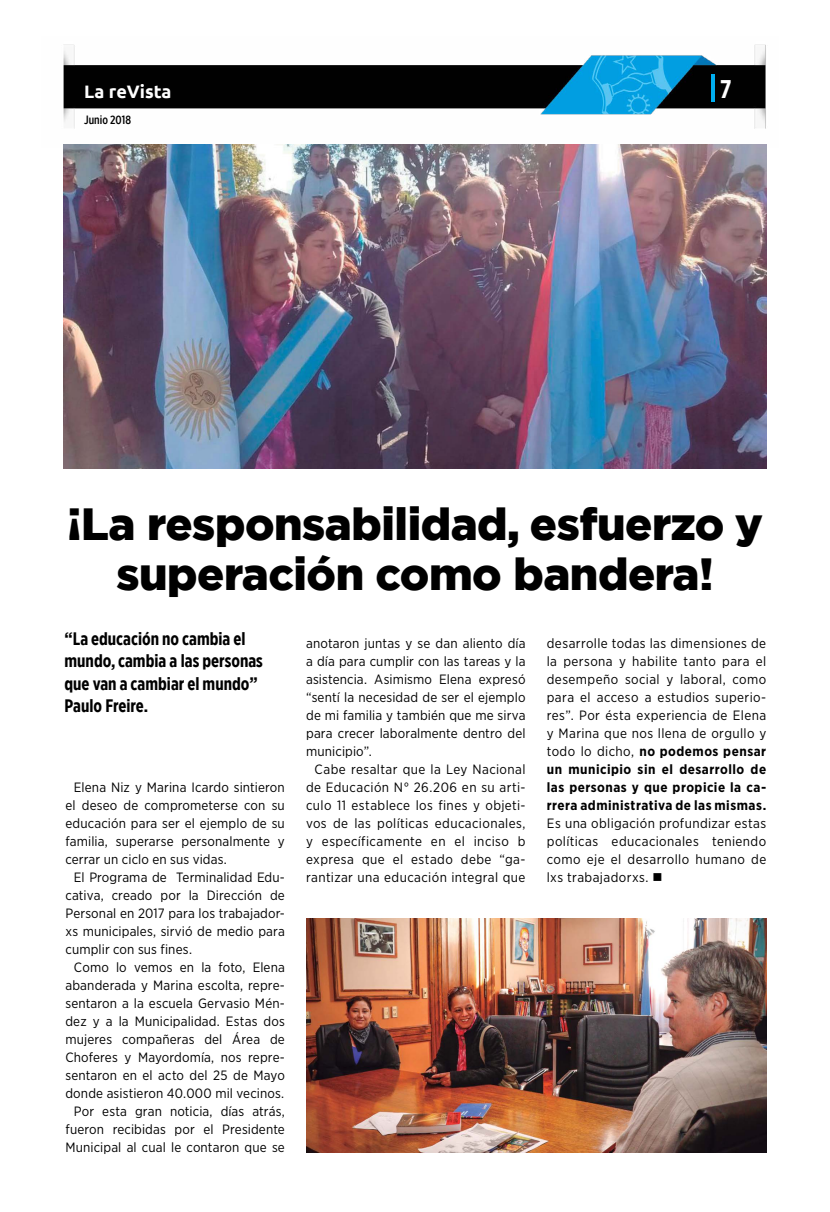
<style>
.page{position:relative;width:830px;height:1212px;background:#fff}
.page>*{position:absolute;margin:0;border:0;box-sizing:border-box;transform-origin:0 0}
.t1{font:900 45px/49.5px "Gotham";letter-spacing:-.01em;color:#000;text-align:center}
.t2{font:700 25.5px "Gotham X Narrow";color:#fff}
.t3{font:700 18px/22.5px "Gotham X Narrow";color:#000}
.t4{font:700 18px "Ubuntu";color:#fff}
.t5{font:13.5px/18px "Gotham Narrow";letter-spacing:.01em;color:#000;text-align:justify}
.t6{font:500 12px "Gotham X Narrow";color:#000}
.s1{font-weight:700}
</style>
<div class="page">
<img style="left:63px;top:44px;width:704px;height:104px">
<hr style="left:711px;top:74px;width:3px;height:27px;background:#00aeef">
<img style="left:64px;top:144px;width:701px;height:324px">
<img style="left:306px;top:918px;width:459px;height:234px">
<h3 class="t4" style="left:84px;top:80px;width:89px">La reVista</h3>
<p class="t6" style="left:84px;top:113px;width:48px">Junio 2018</p>
<h2 class="t2" style="left:719px;top:73px;width:13px">7</h2>
<h1 class="t1" style="left:67px;top:499px;width:697px">¡La responsabilidad, esfuerzo y superación como bandera!</h1>
<h3 class="t3" style="left:64px;top:627px;width:200px">“La educación no cambia el mundo, cambia a las personas que van a cambiar el mundo”<br>Paulo Freire.</h3>
<p class="t5" style="left:306px;top:634px;width:221px">anotaron juntas y se dan aliento día a día para cumplir con las tareas y la asistencia. Asimismo Elena expresó “sentí la necesidad de ser el ejemplo de mi familia y también que me sirva para crecer laboralmente dentro del municipio”.</p>
<p class="t5" style="left:306px;top:760px;width:221px;text-indent:9px">Cabe resaltar que la Ley Nacional de Educación N° 26.206 en su arti&shy;culo 11 establece los fines y objeti&shy;vos de las políticas educacionales, y específicamente en el inciso b expresa que el estado debe “ga&shy;rantizar una educación integral que</p>
<p class="t5" style="left:546px;top:634px;width:221px">desarrolle todas las dimensiones de la persona y habilite tanto para el desempeño social y laboral, como para el acceso a estudios superio&shy;res”. Por ésta experiencia de Elena y Marina que nos llena de orgullo y todo lo dicho, <span class="s1">no podemos pensar un municipio sin el desarrollo de las personas y que propicie la ca&shy;rrera administrativa de las mismas.</span></p>
<p class="t5" style="left:546px;top:814px;width:221px">Es una obligación profundizar estas políticas educacionales teniendo como eje el desarrollo humano de lxs trabajadorxs. ■</p>
<p class="t5" style="left:65px;top:778px;width:221px;text-indent:9px">Elena Niz y Marina Icardo sintieron el deseo de comprometerse con su educación para ser el ejemplo de su familia, superarse personalmente y cerrar un ciclo en sus vidas.</p>
<p class="t5" style="left:65px;top:868px;width:221px;text-indent:9px">El Programa de Terminalidad Edu&shy;cativa, creado por la Dirección de Personal en 2017 para los trabajador&shy;xs municipales, sirvió de medio para cumplir con sus fines.</p>
<p class="t5" style="left:65px;top:958px;width:221px;text-align:right">Como lo vemos en la foto, Elena abanderada y Marina escolta, repre&shy;sentaron a la escuela Gervasio Mén&shy;dez y a la Municipalidad. Estas dos mujeres compañeras del Área de Choferes y Mayordomía, nos repre&shy;sentaron en el acto del 25 de Mayo donde asistieron 40.000 mil vecinos.<br>Por esta gran noticia, días atrás, fueron recibidas por el Presidente Municipal al cual le contaron que se</p>
</div>
